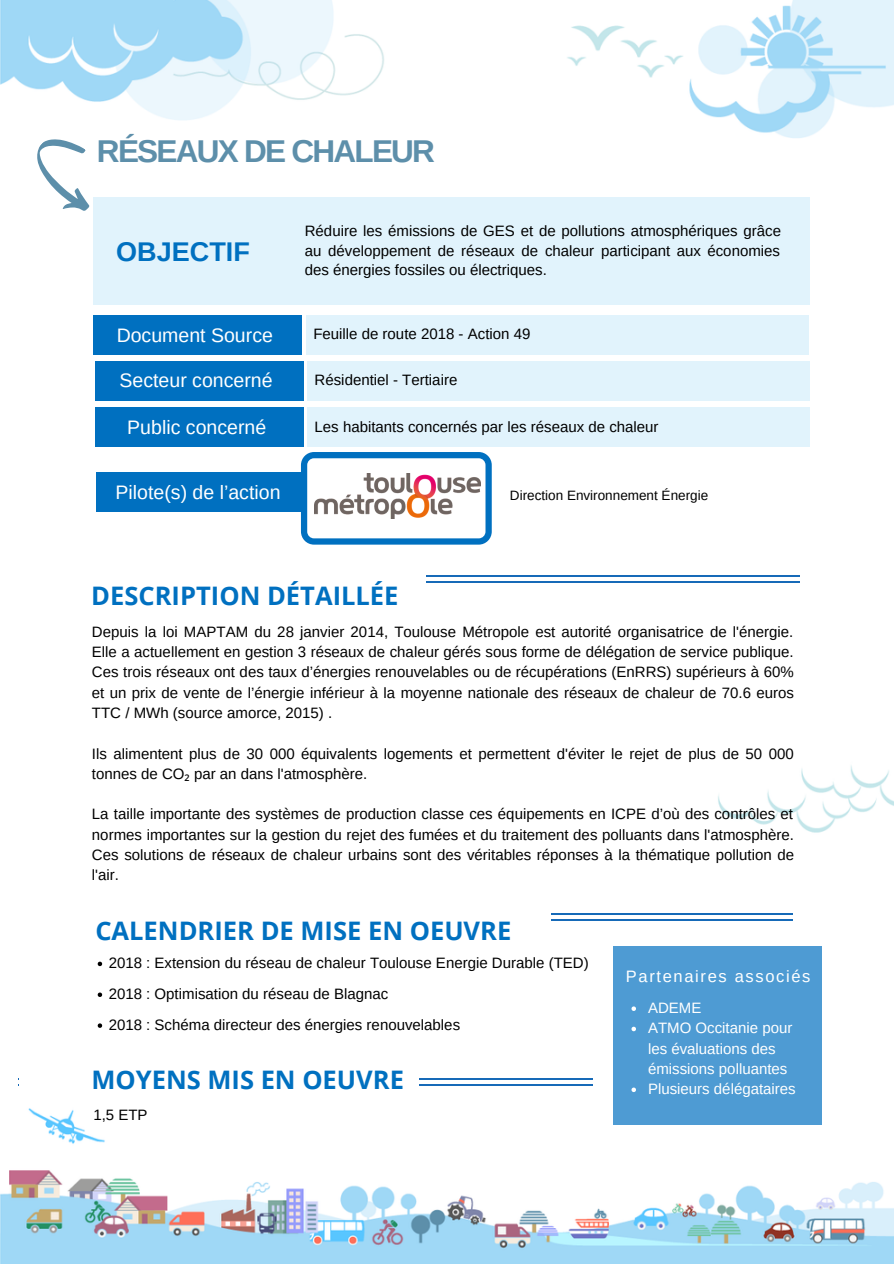
<style>
.page{position:relative;width:894px;height:1264px;background:#fff}
.page>*{position:absolute;margin:0;border:0;box-sizing:border-box;transform-origin:0 0}
.t1{font:700 31.5px "Arimo";letter-spacing:-.055em;color:#5d8faa}
.t2{font:700 27px "Arimo";color:#0070c0}
.t3{font:700 25.5px "Open Sans";color:#0070c0}
.t4{font:19.5px "Arimo";color:#fff}
.t5{font:16.5px "Arimo";letter-spacing:.1em;color:#fff}
.t6{font:15px/20.2px "Arimo";color:#000;text-align:justify}
.t7{font:15px/20.2px "Arimo";color:#fff}
.t8{font:13.5px "Arimo";color:#000}
.s1{font-family:"Noto Sans"}
</style>
<div class="page">
<img style="left:0;top:0;width:893px;height:1263px">
<hr style="left:225px;top:575px;width:574px;height:1px;background:#166ab8">
<hr style="left:225px;top:581px;width:574px;height:1px;background:#166ab8">
<div style="left:95px;top:361px;width:208px;height:39px;background:#0070c0"></div>
<div style="left:95px;top:407px;width:208px;height:40px;background:#0070c0"></div>
<div style="left:308px;top:361px;width:502px;height:39px;background:#e1f3fc"></div>
<div style="left:308px;top:407px;width:502px;height:40px;background:#e1f3fc"></div>
<svg style="left:301px;top:452px;width:190px;height:92px"></svg>
<div style="left:96px;top:472px;width:208px;height:39px;background:#0070c0"></div>
<div style="left:85px;top:573px;width:341px;height:51px;background:#fff"></div>
<div style="left:93px;top:315px;width:209px;height:39px;background:#0070c0"></div>
<div style="left:306px;top:315px;width:502px;height:39px;background:#e1f3fc"></div>
<div style="left:93px;top:197px;width:716px;height:107px;background:#e1f3fc"></div>
<svg style="left:18px;top:125px;width:98px;height:96px"></svg>
<hr style="left:218px;top:913px;width:574px;height:1px;background:#166ab8">
<hr style="left:218px;top:919px;width:574px;height:1px;background:#166ab8">
<div style="left:22px;top:905px;width:528px;height:49px;background:#fff"></div>
<hr style="left:18px;top:1078px;width:575px;height:1px;background:#166ab8">
<hr style="left:18px;top:1084px;width:575px;height:1px;background:#166ab8">
<div style="left:19px;top:1056px;width:399px;height:50px;background:#fff"></div>
<img style="left:314px;top:473px;width:166px;height:45px">
<svg style="left:98px;top:961px;width:4px;height:5px"></svg>
<svg style="left:98px;top:992px;width:4px;height:5px"></svg>
<svg style="left:98px;top:1023px;width:4px;height:4px"></svg>
<div style="left:613px;top:945px;width:208px;height:179px;background:#4e9bd3"></div>
<svg style="left:631px;top:1006px;width:4px;height:4px"></svg>
<svg style="left:631px;top:1026px;width:4px;height:5px"></svg>
<svg style="left:631px;top:1087px;width:4px;height:5px"></svg>
<p class="t1" style="left:97px;top:134px;width:339px">RÉSEAUX DE CHALEUR</p>
<p class="t2" style="left:116px;top:236px;width:135px">OBJECTIF</p>
<p class="t6" style="left:305px;top:222px;width:477px;line-height:19.2px">Réduire les émissions de GES et de pollutions atmosphériques grâce au développement de réseaux de chaleur participant aux économies des énergies fossiles ou électriques.</p>
<p class="t4" style="left:117px;top:324px;width:158px">Document Source</p>
<p class="t6" style="left:313px;top:324px;width:218px">Feuille de route 2018 - Action 49</p>
<p class="t4" style="left:119px;top:370px;width:154px">Secteur concerné</p>
<p class="t4" style="left:127px;top:416px;width:140px">Public concerné</p>
<p class="t4" style="left:115px;top:481px;width:166px">Pilote(s) de l’action</p>
<p class="t6" style="left:314px;top:370px;width:144px">Résidentiel - Tertiaire</p>
<p class="t6" style="left:314px;top:416px;width:345px">Les habitants concernés par les réseaux de chaleur</p>
<p class="t8" style="left:509px;top:488px;width:200px">Direction Environnement Énergie</p>
<p class="t3" style="left:91px;top:578px;width:309px">DESCRIPTION DÉTAILLÉE</p>
<p class="t6" style="left:92px;top:621px;width:703px">Depuis la loi MAPTAM du 28 janvier 2014, Toulouse Métropole est autorité organisatrice de l'énergie.<br>Elle a actuellement en gestion 3 réseaux de chaleur gérés sous forme de délégation de service publique.<br>Ces trois réseaux ont des taux d’énergies renouvelables ou de récupérations (EnRRS) supérieurs à 60% et un prix de vente de l’énergie inférieur à la moyenne nationale des réseaux de chaleur de 70.6 euros TTC / MWh (source amorce, 2015) .</p>
<p class="t6" style="left:92px;top:743px;width:703px">Ils alimentent plus de 30 000 équivalents logements et permettent d'éviter le rejet de plus de 50 000 tonnes de CO<span class="s1">₂</span> par an dans l'atmosphère.</p>
<p class="t6" style="left:92px;top:804px;width:703px">La taille importante des systèmes de production classe ces équipements en ICPE d’où des contrôles et normes importantes sur la gestion du rejet des fumées et du traitement des polluants dans l'atmosphère.<br>Ces solutions de réseaux de chaleur urbains sont des véritables réponses à la thématique pollution de l'air.</p>
<p class="t3" style="left:95px;top:912px;width:417px">CALENDRIER DE MISE EN OEUVRE</p>
<p class="t6" style="left:109px;top:952px;width:481px">2018 : Extension du réseau de chaleur Toulouse Energie Durable (TED)</p>
<p class="t6" style="left:109px;top:983px;width:281px">2018 : Optimisation du réseau de Blagnac</p>
<p class="t6" style="left:109px;top:1014px;width:353px">2018 : Schéma directeur des énergies renouvelables</p>
<p class="t3" style="left:91px;top:1061px;width:314px">MOYENS MIS EN OEUVRE</p>
<p class="t6" style="left:93px;top:1104px;width:56px">1,5 ETP</p>
<p class="t5" style="left:625px;top:966px;width:186px">Partenaires associés</p>
<p class="t7" style="left:647px;top:997px;width:55px">ADEME</p>
<p class="t7" style="left:647px;top:1018px;width:146px">ATMO Occitanie pour les évaluations des émissions polluantes</p>
<p class="t7" style="left:647px;top:1078px;width:149px">Plusieurs délégataires</p>
</div>
